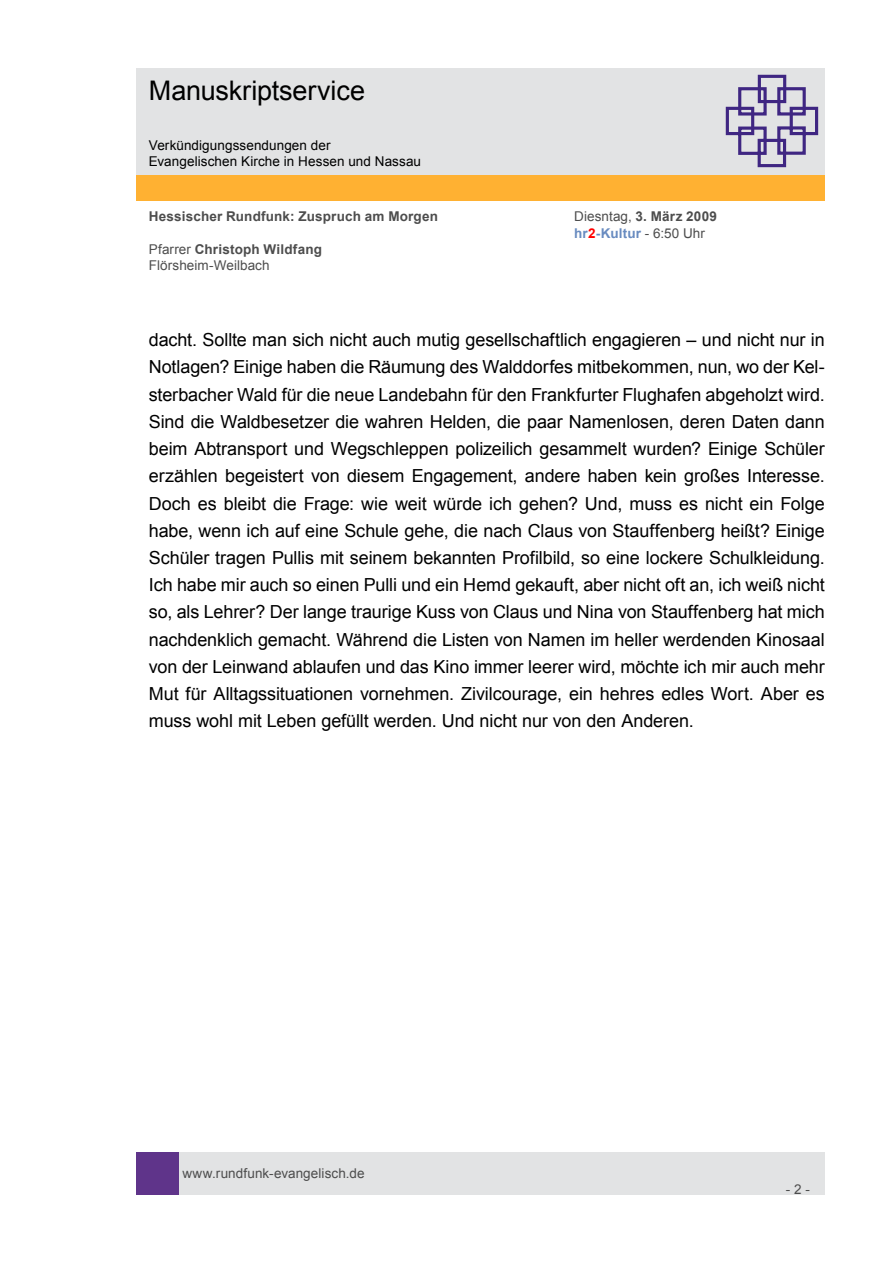
<style>
.page{position:relative;width:893px;height:1263px;background:#fff}
.page>*{position:absolute;margin:0;border:0;box-sizing:border-box;transform-origin:0 0}
.t1{font:27px "Arial";letter-spacing:-.005em;color:#000}
.t2{font:18px/27.2px "Arial";letter-spacing:-.005em;color:#000;text-align:justify}
.t3{font:13.5px/16.2px "Arial";letter-spacing:.005em;color:#4d4d4d}
.t4{font:13.5px/16.2px "Arial";letter-spacing:.005em;color:#000}
.t5{font:700 13.5px "Arial";letter-spacing:.015em;color:#4d4d4d}
.s1{font-weight:700}
.s2{font-weight:700;color:#688bc0}
.s3{font-weight:700;color:#f00}
</style>
<div class="page">
<div style="left:179px;top:1152px;width:646px;height:43px;background:#e2e3e4"></div>
<div style="left:136px;top:1152px;width:43px;height:43px;background:#5f348a"></div>
<div style="left:136px;top:175px;width:689px;height:26px;background:#ffb132"></div>
<div style="left:136px;top:68px;width:689px;height:106px;background:#e2e3e4"></div>
<svg style="left:725px;top:74px;width:94px;height:94px"></svg>
<h1 class="t1" style="left:149px;top:73px;width:218px">Manuskriptservice</h1>
<p class="t4" style="left:149px;top:137px;width:274px">Verkündigungssendungen der<br>Evangelischen Kirche in Hessen und Nassau</p>
<p class="t5" style="left:149px;top:208px;width:291px">Hessischer Rundfunk: Zuspruch am Morgen</p>
<p class="t3" style="left:574px;top:209px;width:144px">Diesntag, <span class="s1">3. März 2009 </span><span class="s2">hr</span><span class="s3">2</span><span class="s2">-Kultur</span> - 6:50 Uhr</p>
<p class="t3" style="left:149px;top:241px;width:175px">Pfarrer <span class="s1">Christoph Wildfang<br></span>Flörsheim-Weilbach</p>
<p class="t2" style="left:149px;top:326px;width:678px">dacht. Sollte man sich nicht auch mutig gesellschaftlich engagieren – und nicht nur in Notlagen? Einige haben die Räumung des Walddorfes mitbekommen, nun, wo der Kel&shy;sterbacher Wald für die neue Landebahn für den Frankfurter Flughafen abgeholzt wird.<br>Sind die Waldbesetzer die wahren Helden, die paar Namenlosen, deren Daten dann beim Abtransport und Wegschleppen polizeilich gesammelt wurden? Einige Schüler erzählen begeistert von diesem Engagement, andere haben kein großes Interesse.<br>Doch es bleibt die Frage: wie weit würde ich gehen? Und, muss es nicht ein Folge habe, wenn ich auf eine Schule gehe, die nach Claus von Stauffenberg heißt? Einige Schüler tragen Pullis mit seinem bekannten Profilbild, so eine lockere Schulkleidung.<br>Ich habe mir auch so einen Pulli und ein Hemd gekauft, aber nicht oft an, ich weiß nicht so, als Lehrer? Der lange traurige Kuss von Claus und Nina von Stauffenberg hat mich nachdenklich gemacht. Während die Listen von Namen im heller werdenden Kinosaal von der Leinwand ablaufen und das Kino immer leerer wird, möchte ich mir auch mehr Mut für Alltagssituationen vornehmen. Zivilcourage, ein hehres edles Wort. Aber es muss wohl mit Leben gefüllt werden. Und nicht nur von den Anderen.</p>
<p class="t3" style="left:182px;top:1165px;width:184px">www.rundfunk-evangelisch.de</p>
<p class="t3" style="left:786px;top:1181px;width:26px">- 2 -</p>
</div>
